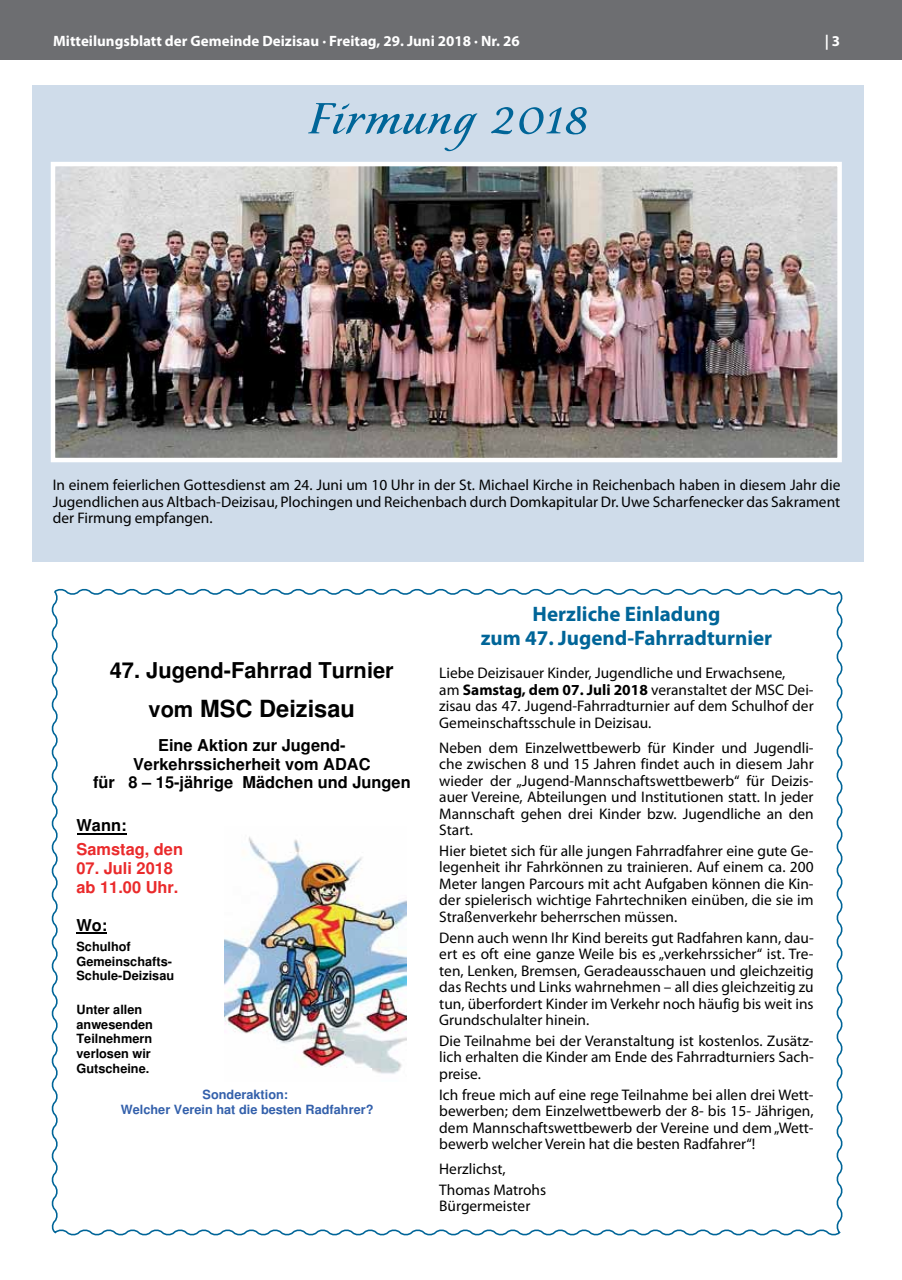
<style>
.page{position:relative;width:902px;height:1280px;background:#fff}
.page>*{position:absolute;margin:0;border:0;box-sizing:border-box;transform-origin:0 0}
.t1{font:55.5px "Florens";letter-spacing:.04em;color:#006598}
.t2{font:700 23.55px "Helvetica";color:#000}
.t3{font:700 21.75px "Helvetica";color:#000}
.t4{font:700 21px/24px "Myriad Pro";color:#006598;text-align:center}
.t5{font:700 16.35px/18.8px "Helvetica";color:#000;text-align:center}
.t6{font:700 16.35px/18.8px "Helvetica";color:#ea2a2b}
.t7{font:15.3px/16.5px "Myriad Pro";color:#000;text-align:justify}
.t8{font:700 15px "Myriad Pro";color:#fff}
.t9{font:700 12.75px/14.7px "Helvetica";color:#000}
.t10{font:700 12.75px/14.7px "Helvetica";color:#3360ab;text-align:center}
.s1{font-size:21.75px}
.s2{font-weight:700}
</style>
<div class="page">
<div style="left:0;top:0;width:901px;height:60px;background:#6d6e71"></div>
<div style="left:32px;top:85px;width:831px;height:476px;background:#cfdcea"></div>
<svg style="left:51px;top:588px;width:792px;height:648px"></svg>
<img style="left:56px;top:167px;width:780px;height:290px">
<div style="left:51px;top:162px;width:790px;height:300px;border:4px solid #fff"></div>
<p class="t8" style="left:53px;top:31px;width:468px">Mitteilungsblatt der Gemeinde Deizisau · Freitag, 29. Juni 2018 · Nr. 26</p>
<p class="t8" style="left:824px;top:31px;width:17px">| 3</p>
<h1 class="t1" style="left:309px;top:91px;width:280px">Firmung 2018</h1>
<p class="t7" style="left:53px;top:476px;width:789px">In einem feierlichen Gottesdienst am 24. Juni um 10 Uhr in der St. Michael Kirche in Reichenbach haben in diesem Jahr die Jugendlichen aus Altbach-Deizisau, Plochingen und Reichenbach durch Domkapitular Dr. Uwe Scharfenecker das Sakrament der Firmung empfangen.</p>
<h3 class="t3" style="left:110px;top:661px;width:285px">47. Jugend-Fahrrad Turnier</h3>
<h2 class="t2" style="left:148px;top:699px;width:208px"><span class="s1">vom</span> MSC Deizisau</h2>
<p class="t5" style="left:93px;top:737px;width:319px">Eine Aktion zur Jugend-<br>Verkehrssicherheit vom ADAC<br>für 8 – 15-jährige Mädchen und Jungen</p>
<p class="t5" style="left:76px;top:817px;width:51px">Wann:</p>
<p class="t6" style="left:76px;top:842px;width:108px">Samstag, den</p>
<p class="t6" style="left:76px;top:860px;width:103px">07. Juli 2018 ab 11.00 Uhr.</p>
<p class="t5" style="left:76px;top:917px;width:32px">Wo:</p>
<p class="t9" style="left:76px;top:941px;width:99px">Schulhof<br>Gemeinschafts-<br>Schule-Deizisau</p>
<p class="t9" style="left:76px;top:1003px;width:78px">Unter allen anwesenden<br>Teilnehmern verlosen wir<br>Gutscheine.</p>
<p class="t10" style="left:121px;top:1089px;width:254px">Sonderaktion:<br>Welcher Verein hat die besten Radfahrer?</p>
<h3 class="t4" style="left:480px;top:601px;width:293px">Herzliche Einladung<br>zum 47. Jugend-Fahrradturnier</h3>
<p class="t7" style="left:439px;top:664px;width:376px;text-align:left">Liebe Deizisauer Kinder, Jugendliche und Erwachsene,<br>am <span class="s2">Samstag, dem 07. Juli 2018</span> veranstaltet der MSC Dei&shy;zisau das 47. Jugend-Fahrradturnier auf dem Schulhof der Gemeinschaftsschule in Deizisau.</p>
<p class="t7" style="left:439px;top:739px;width:376px">Neben dem Einzelwettbewerb für Kinder und Jugendli&shy;che zwischen 8 und 15 Jahren findet auch in diesem Jahr wieder der „Jugend-Mannschaftswettbewerb“ für Deizis&shy;auer Vereine, Abteilungen und Institutionen statt. In jeder Mannschaft gehen drei Kinder bzw. Jugendliche an den Start.</p>
<p class="t7" style="left:439px;top:842px;width:376px">Hier bietet sich für alle jungen Fahrradfahrer eine gute Ge&shy;legenheit ihr Fahrkönnen zu trainieren. Auf einem ca. 200<br>Meter langen Parcours mit acht Aufgaben können die Kin&shy;der spielerisch wichtige Fahrtechniken einüben, die sie im Straßenverkehr beherrschen müssen.</p>
<p class="t7" style="left:439px;top:929px;width:376px">Denn auch wenn Ihr Kind bereits gut Radfahren kann, dau&shy;ert es oft eine ganze Weile bis es „verkehrssicher“ ist. Tre&shy;ten, Lenken, Bremsen, Geradeausschauen und gleichzeitig das Rechts und Links wahrnehmen – all dies gleichzeitig zu tun, überfordert Kinder im Verkehr noch häufig bis weit ins Grundschulalter hinein.</p>
<p class="t7" style="left:439px;top:1032px;width:376px">Die Teilnahme bei der Veranstaltung ist kostenlos. Zusätz&shy;lich erhalten die Kinder am Ende des Fahrradturniers Sach&shy;preise.</p>
<p class="t7" style="left:439px;top:1086px;width:376px">Ich freue mich auf eine rege Teilnahme bei allen drei Wett&shy;bewerben; dem Einzelwettbewerb der 8- bis 15- Jährigen, dem Mannschaftswettbewerb der Vereine und dem „Wett&shy;bewerb welcher Verein hat die besten Radfahrer“!</p>
<p class="t7" style="left:439px;top:1158px;width:108px;line-height:20.7px">Herzlichst,<br>Thomas Matrohs</p>
<p class="t7" style="left:439px;top:1198px;width:93px">Bürgermeister</p>
</div>
